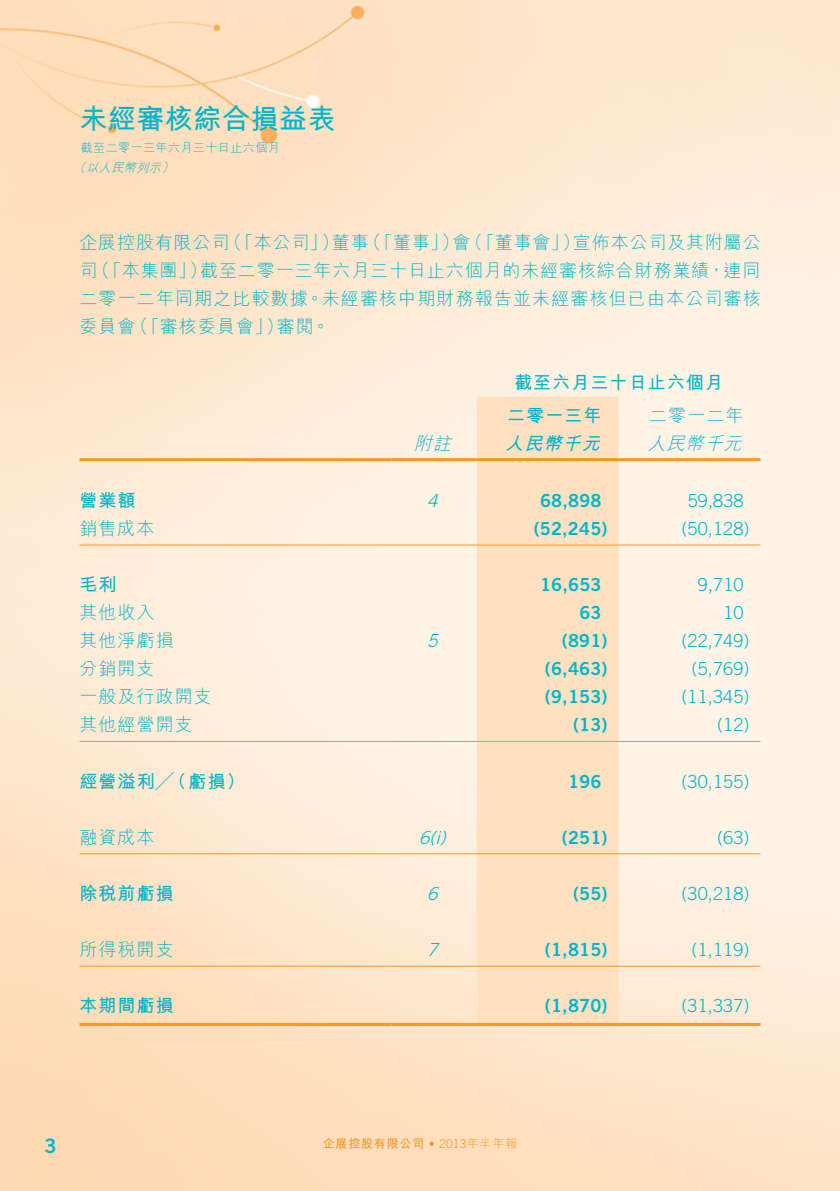
<style>
.page{position:relative;width:840px;height:1191px;background:#fff}
.page>*{position:absolute;margin:0;border:0;box-sizing:border-box;transform-origin:0 0}
.t1{font:700 28px "M Hei HK";letter-spacing:.02em;color:#00b5cb}
.t2{font:20px "Trade Gothic LT Std Bd 2";color:#00b5cb}
.Body_Text{font:300 18px/28px "M Hei HK";letter-spacing:.06em;color:#00b5cb}
.Body_Text-2{font:300 18px "Trade Gothic LT Std";letter-spacing:.01em;color:#00b5cb}
.Body_Text-3{font:18px "Trade Gothic LT Std Bd 2";letter-spacing:.01em;color:#00b5cb}
.Body_Text-4{font:700 18px "M Hei HK";letter-spacing:.06em;color:#00b5cb}
.Body_Text-5{font:italic 300 18px "Trade Gothic LT Std";color:#00b5cb}
.Body_Text-6{font:italic 300 18px "M Hei HK";color:#00b5cb}
.Body_Text-7{font:italic 700 18px "M Hei HK";color:#00b5cb}
.t3{font:700 12px "M Hei HK";letter-spacing:.065em;color:#f79727}
.t4{font:300 12px "M Hei HK";letter-spacing:.04em;color:#00b5cb}
.t5{font:italic 300 12px "M Hei HK";color:#00b5cb}
.s1{font-family:"Trade Gothic LT Std Bd 2";font-weight:400}
.s2{font-family:"Trade Gothic LT Std";font-weight:300}
.s3{font-weight:300}
</style>
<div class="page">
<img style="left:0;top:0;width:839px;height:1191px">
<div style="left:476px;top:396px;width:142px;height:627px;background:#fee1c1"></div>
<hr style="left:79px;top:458px;width:312px;height:3px;background:#f79727">
<hr style="left:391px;top:458px;width:85px;height:3px;background:#f79727">
<hr style="left:476px;top:458px;width:142px;height:3px;background:#f79727">
<hr style="left:618px;top:458px;width:142px;height:3px;background:#f79727">
<hr style="left:79px;top:544px;width:312px;height:1px;background:#f79727">
<hr style="left:391px;top:544px;width:85px;height:1px;background:#f79727">
<hr style="left:476px;top:544px;width:142px;height:1px;background:#f79727">
<hr style="left:618px;top:544px;width:142px;height:1px;background:#f79727">
<hr style="left:79px;top:741px;width:312px;height:1px;background:#f79727">
<hr style="left:391px;top:741px;width:85px;height:1px;background:#f79727">
<hr style="left:476px;top:741px;width:142px;height:1px;background:#f79727">
<hr style="left:618px;top:741px;width:142px;height:1px;background:#f79727">
<hr style="left:79px;top:853px;width:312px;height:1px;background:#f79727">
<hr style="left:391px;top:853px;width:85px;height:1px;background:#f79727">
<hr style="left:476px;top:853px;width:142px;height:1px;background:#f79727">
<hr style="left:618px;top:853px;width:142px;height:1px;background:#f79727">
<hr style="left:79px;top:965px;width:312px;height:1px;background:#f79727">
<hr style="left:391px;top:965px;width:85px;height:1px;background:#f79727">
<hr style="left:476px;top:965px;width:142px;height:1px;background:#f79727">
<hr style="left:618px;top:965px;width:142px;height:1px;background:#f79727">
<hr style="left:79px;top:1023px;width:312px;height:3px;background:#f79727">
<hr style="left:391px;top:1023px;width:85px;height:3px;background:#f79727">
<hr style="left:476px;top:1023px;width:142px;height:3px;background:#f79727">
<hr style="left:618px;top:1023px;width:142px;height:3px;background:#f79727">
<p class="t1" style="left:79px;top:99px;width:258px">未經審核綜合損益表</p>
<p class="t4" style="left:81px;top:141px;width:200px">截至二零一三年六月三十日止六個月</p>
<p class="t5" style="left:161px;top:162px;width:17px">(</p>
<p class="t5" style="left:73px;top:162px;width:17px">（</p>
<p class="t5" style="left:86px;top:162px;width:79px">以人民幣列示</p>
<p class="Body_Text" style="left:224px;top:228px;width:116px">（「本公司」）</p>
<p class="Body_Text" style="left:363px;top:228px;width:218px">（「董事」）（「董事會」）</p>
<p class="Body_Text" style="left:572px;top:228px;width:189px">宣佈本公司及其附屬公</p>
<p class="Body_Text" style="left:452px;top:228px;width:19px">會</p>
<p class="Body_Text" style="left:200px;top:228px;width:561px;text-indent:-121px">企展控股有限公司<br>截至二零一三年六月三十日止六個月的未經審核綜合財務業績，連同</p>
<p class="Body_Text" style="left:332px;top:228px;width:38px">董事</p>
<p class="Body_Text" style="left:92px;top:256px;width:116px">（「本集團」）</p>
<p class="Body_Text" style="left:79px;top:256px;width:19px">司</p>
<p class="Body_Text" style="left:79px;top:284px;width:682px">二零一二年同期之比較數據。未經審核中期財務報告並未經審核但已由本公司審核</p>
<p class="Body_Text" style="left:276px;top:312px;width:54px">審閱。</p>
<p class="Body_Text" style="left:130px;top:312px;width:155px">（「審核委員會」）</p>
<p class="Body_Text" style="left:79px;top:312px;width:58px">委員會</p>
<p class="Body_Text-4" style="left:514px;top:369px;width:210px">截至六月三十日止六個月</p>
<p class="Body_Text" style="left:649px;top:401px;width:96px">二零一二年</p>
<p class="Body_Text-4" style="left:507px;top:402px;width:96px">二零一三年</p>
<p class="Body_Text-6" style="left:413px;top:434px;width:43px">附註</p>
<p class="Body_Text-7" style="left:505px;top:430px;width:102px">人民幣千元</p>
<p class="Body_Text-6" style="left:647px;top:434px;width:100px">人民幣千元</p>
<p class="Body_Text-4" style="left:79px;top:487px;width:58px">營業額</p>
<p class="Body_Text-5" style="left:427px;top:489px;width:17px">4</p>
<p class="Body_Text-3" style="left:540px;top:489px;width:63px">68,898</p>
<p class="Body_Text-2" style="left:687px;top:489px;width:57px">59,838</p>
<p class="Body_Text" style="left:79px;top:514px;width:77px">銷售成本</p>
<p class="Body_Text-3" style="left:533px;top:517px;width:75px">)52,245(</p>
<p class="Body_Text-2" style="left:681px;top:517px;width:70px">)50,128(</p>
<p class="Body_Text-4" style="left:79px;top:571px;width:39px">毛利</p>
<p class="Body_Text-3" style="left:540px;top:573px;width:63px">16,653</p>
<p class="Body_Text-2" style="left:697px;top:574px;width:47px">9,710</p>
<p class="Body_Text" style="left:79px;top:598px;width:77px">其他收入</p>
<p class="Body_Text-3" style="left:579px;top:601px;width:24px">63</p>
<p class="Body_Text-2" style="left:723px;top:602px;width:22px">10</p>
<p class="Body_Text" style="left:79px;top:626px;width:96px">其他淨虧損</p>
<p class="Body_Text-5" style="left:427px;top:630px;width:17px">5</p>
<p class="Body_Text-3" style="left:561px;top:629px;width:47px">)891(</p>
<p class="Body_Text-2" style="left:681px;top:630px;width:70px">)22,749(</p>
<p class="Body_Text" style="left:79px;top:654px;width:77px">分銷開支</p>
<p class="Body_Text-3" style="left:544px;top:657px;width:64px">)6,463(</p>
<p class="Body_Text-2" style="left:691px;top:658px;width:59px">)5,769(</p>
<p class="Body_Text" style="left:79px;top:682px;width:134px">一般及行政開支</p>
<p class="Body_Text-3" style="left:544px;top:685px;width:64px">)9,153(</p>
<p class="Body_Text-2" style="left:681px;top:686px;width:70px">)11,345(</p>
<p class="Body_Text" style="left:79px;top:710px;width:115px">其他經營開支</p>
<p class="Body_Text-3" style="left:572px;top:713px;width:36px">)13(</p>
<p class="Body_Text-2" style="left:716px;top:714px;width:34px">)12(</p>
<p class="Body_Text-4" style="left:79px;top:768px;width:167px">經營溢利╱（虧損(</p>
<p class="Body_Text-3" style="left:568px;top:770px;width:35px">196</p>
<p class="Body_Text-2" style="left:681px;top:770px;width:70px">)30,155(</p>
<p class="Body_Text" style="left:79px;top:822px;width:77px">融資成本</p>
<p class="Body_Text-5" style="left:419px;top:826px;width:34px">(i(6</p>
<p class="Body_Text-3" style="left:561px;top:826px;width:47px">)251(</p>
<p class="Body_Text-2" style="left:716px;top:826px;width:34px">)63(</p>
<p class="Body_Text-4" style="left:79px;top:880px;width:96px">除稅前虧損</p>
<p class="Body_Text-5" style="left:427px;top:882px;width:17px">6</p>
<p class="Body_Text-3" style="left:572px;top:882px;width:36px">)55(</p>
<p class="Body_Text-2" style="left:681px;top:882px;width:70px">)30,218(</p>
<p class="Body_Text" style="left:79px;top:935px;width:96px">所得稅開支</p>
<p class="Body_Text-5" style="left:427px;top:938px;width:17px">7</p>
<p class="Body_Text-3" style="left:544px;top:938px;width:64px">)1,815(</p>
<p class="Body_Text-2" style="left:691px;top:938px;width:59px">)1,119(</p>
<p class="Body_Text-4" style="left:79px;top:992px;width:96px">本期間虧損</p>
<p class="Body_Text-3" style="left:544px;top:994px;width:64px">)1,870(</p>
<p class="Body_Text-2" style="left:681px;top:995px;width:70px">)31,337(</p>
<p class="t2" style="left:44px;top:1133px;width:14px">3</p>
<p class="t3" style="left:322px;top:1135px;width:196px">企展控股有限公司 <span class="s1">•</span> <span class="s2">2013</span><span class="s3">年半年報</span></p>
</div>
